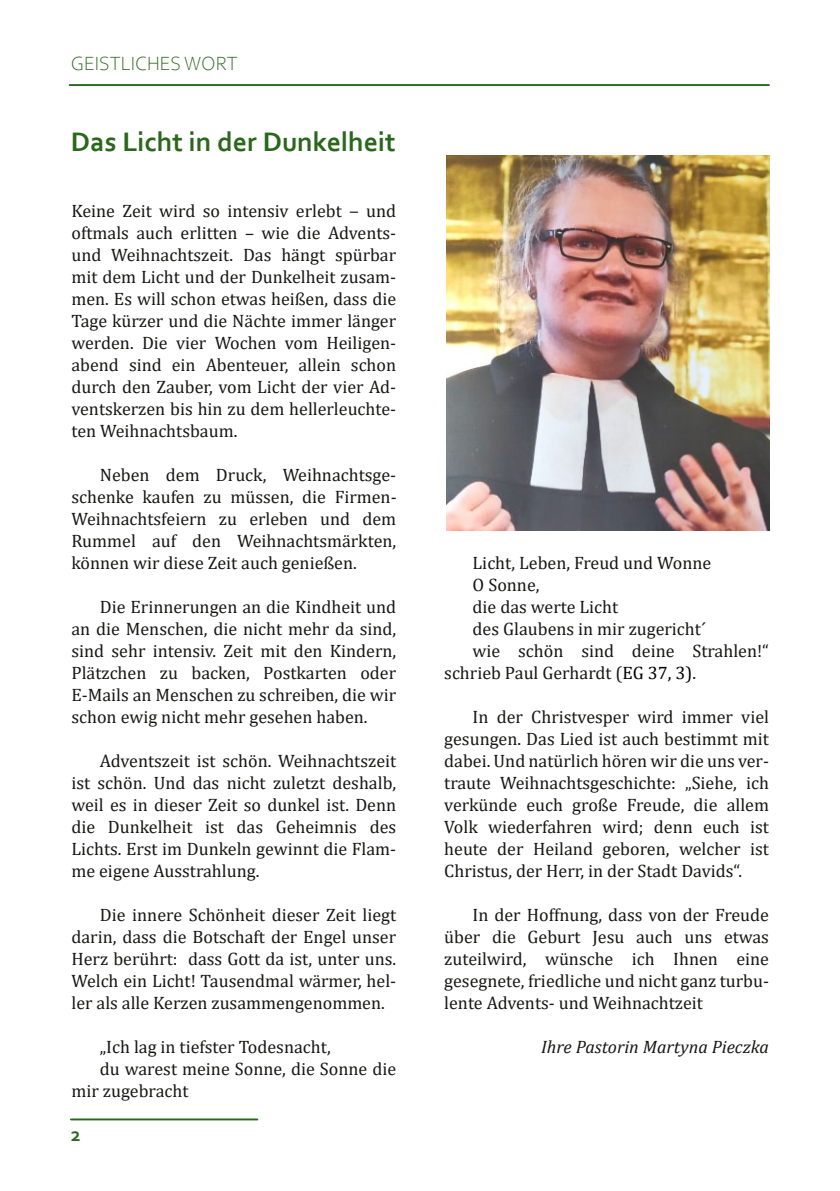
<style>
.page{position:relative;width:840px;height:1191px;background:#fff}
.page>*{position:absolute;margin:0;border:0;box-sizing:border-box;transform-origin:0 0}
.t1{font:700 28px "Corbel";color:#2a661c}
.t2{font:300 20px "Corbel";color:#2a661c}
.t3{font:700 20px "Corbel";color:#2a661c}
.t4{font:18px/22px "Cambria";color:#171715;text-align:justify}
.t5{font:italic 18px "Cambria";color:#171715}
.s1{color:#000}
</style>
<div class="page">
<hr style="left:71px;top:1118px;width:186px;height:2px;background:#2a661c">
<hr style="left:70px;top:84px;width:698px;height:2px;background:#2a661c">
<img style="left:446px;top:155px;width:322px;height:375px">
<p class="t2" style="left:71px;top:55px;width:168px">GEISTLICHES WORT</p>
<h1 class="t1" style="left:71px;top:130px;width:326px">Das Licht in der Dunkelheit</h1>
<p class="t4" style="left:71px;top:201px;width:326px">Keine Zeit wird so intensiv erlebt ‒ und oftmals auch erlitten – wie die Advents&shy;und Weihnachtszeit. Das hängt spürbar mit dem Licht und der Dunkelheit zusam&shy;men. Es will schon etwas heißen, dass die Tage kürzer und die Nächte immer länger werden. Die vier Wochen vom Heiligen&shy;abend sind ein Abenteuer, allein schon durch den Zauber, vom Licht der vier Ad&shy;ventskerzen bis hin zu dem hellerleuchte&shy;ten Weihnachtsbaum.</p>
<p class="t4" style="left:71px;top:465px;width:326px;text-indent:28px">Neben dem Druck, Weihnachtsge&shy;schenke kaufen zu müssen, die Firmen-Weihnachtsfeiern zu erleben und dem Rummel auf den Weihnachtsmärkten, können wir diese Zeit auch genießen.</p>
<p class="t4" style="left:71px;top:597px;width:326px;text-indent:28px">Die Erinnerungen an die Kindheit und an die Menschen, die nicht mehr da sind, sind sehr intensiv. Zeit mit den Kindern, Plätzchen zu backen, Postkarten oder E-Mails an Menschen zu schreiben, die wir schon ewig nicht mehr gesehen haben.</p>
<p class="t4" style="left:71px;top:751px;width:326px;text-indent:28px">Adventszeit ist schön. Weihnachtszeit ist schön. Und das nicht zuletzt deshalb, weil es in dieser Zeit so dunkel ist. Denn die Dunkelheit ist das Geheimnis des Lichts. Erst im Dunkeln gewinnt die Flam&shy;me eigene Ausstrahlung.</p>
<p class="t4" style="left:71px;top:905px;width:326px;text-indent:28px">Die innere Schönheit dieser Zeit liegt darin, dass die Botschaft der Engel unser Herz berührt: dass Gott da ist, unter uns.<br>Welch ein Licht! Tausendmal wärmer, hel&shy;ler als alle Kerzen zusammengenommen.</p>
<p class="t4" style="left:100px;top:1037px;width:232px">„Ich lag in tiefster Todesnacht,</p>
<p class="t4" style="left:100px;top:1059px;width:298px">du warest meine Sonne, die Sonne die</p>
<p class="t4" style="left:71px;top:1081px;width:118px">mir zugebracht</p>
<p class="t3" style="left:71px;top:1126px;width:11px">2</p>
<p class="t4" style="left:472px;top:553px;width:240px">Licht, Leben, Freud und Wonne</p>
<p class="t4" style="left:472px;top:575px;width:68px">O Sonne,</p>
<p class="t4" style="left:472px;top:597px;width:147px">die das werte Licht</p>
<p class="t4" style="left:472px;top:619px;width:235px">des Glaubens in mir zugericht´</p>
<p class="t4" style="left:472px;top:641px;width:298px">wie schön sind deine Strahlen!“</p>
<p class="t4" style="left:444px;top:663px;width:253px">schrieb Paul Gerhardt (<span class="s1">EG 37, 3)</span>.</p>
<p class="t4" style="left:444px;top:707px;width:326px;text-indent:28px">In der Christvesper wird immer viel gesungen. Das Lied ist auch bestimmt mit dabei. Und natürlich hören wir die uns ver&shy;traute Weihnachtsgeschichte: „Siehe, ich verkünde euch große Freude, die allem Volk wiederfahren wird; denn euch ist heute der Heiland geboren, welcher ist Christus, der Herr, in der Stadt Davids“.</p>
<p class="t4" style="left:444px;top:905px;width:326px;text-indent:28px">In der Hoffnung, dass von der Freude über die Geburt Jesu auch uns etwas zuteilwird, wünsche ich Ihnen eine gesegnete, friedliche und nicht ganz turbu&shy;lente Advents- und Weihnachtzeit</p>
<p class="t5" style="left:540px;top:1039px;width:229px">Ihre Pastorin Martyna Pieczka</p>
</div>
